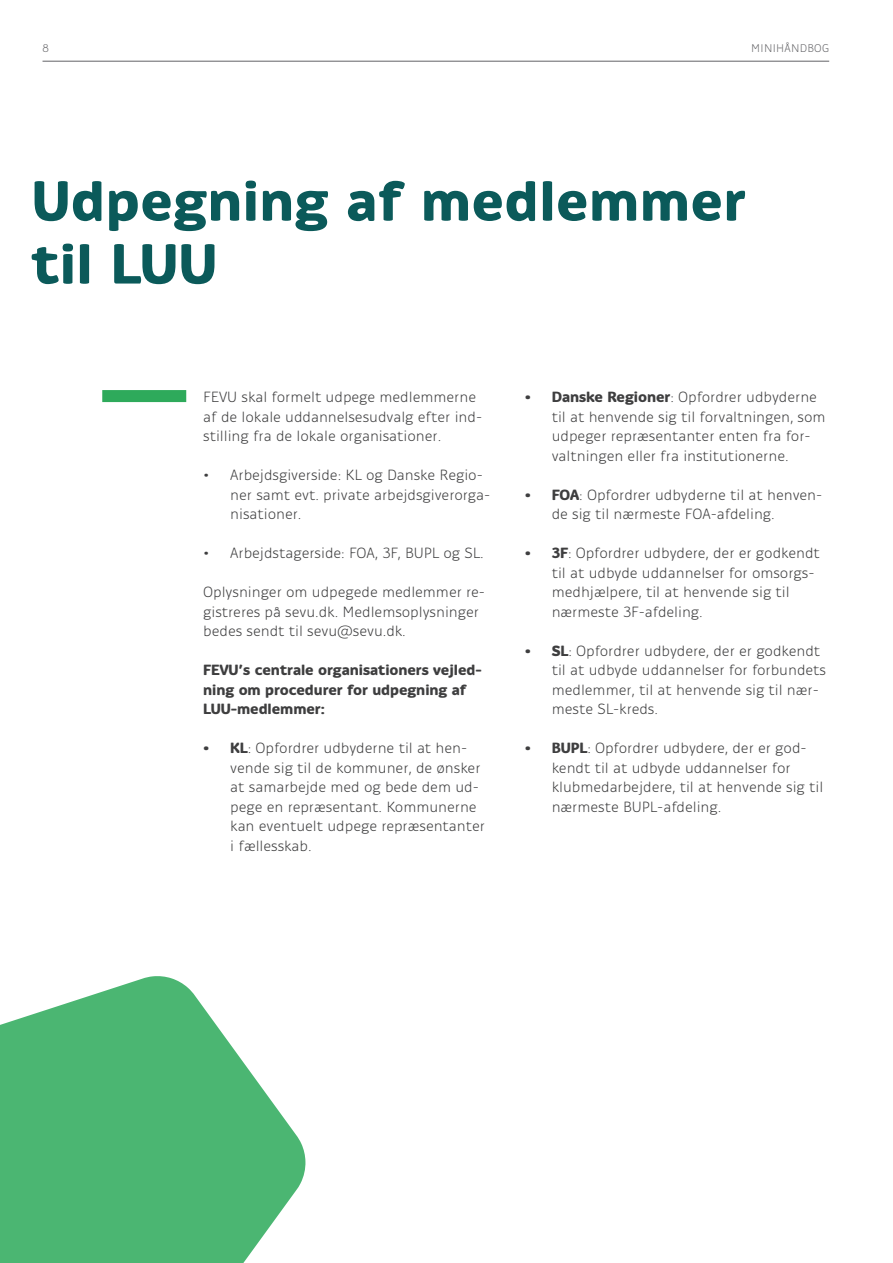
<style>
.page{position:relative;width:893px;height:1263px;background:#fff}
.page>*{position:absolute;margin:0;border:0;box-sizing:border-box;transform-origin:0 0}
.t1{font:700 57px/63px "Ovink";letter-spacing:.01em;color:#0b5a5a}
.t2{font:300 15px/19.5px "Ovink";letter-spacing:-.005em;color:#3e3e3f}
.t3{font:700 15px/19.5px "Ovink";letter-spacing:-.005em;color:#3e3e3f}
.t4{font:300 11.25px "Ovink";letter-spacing:.025em;color:#636366}
.s1{font-weight:700}
</style>
<div class="page">
<hr style="left:43px;top:61px;width:786px;height:1px;background:#636366">
<div style="left:102px;top:390px;width:84px;height:12px;background:#2eaa5b"></div>
<svg style="left:0;top:976px;width:306px;height:287px;fill:#4bb672"></svg>
<p class="t4" style="left:43px;top:42px;width:8px">8</p>
<p class="t4" style="left:751px;top:42px;width:79px">MINIHÅNDBOG</p>
<h1 class="t1" style="left:32px;top:171px;width:716px">Udpegning af medlemmer til LUU</h1>
<p class="t2" style="left:203px;top:388px;width:280px">FEVU skal formelt udpege medlemmerne af de lokale uddannelsesudvalg efter ind&shy;stilling fra de lokale organisationer.</p>
<p class="t2" style="left:230px;top:466px;width:262px;text-indent:-27px">• Arbejdsgiverside: KL og Danske Regio&shy;ner samt evt. private arbejdsgiverorga&shy;nisationer.</p>
<p class="t2" style="left:203px;top:544px;width:282px">• Arbejdstagerside: FOA, 3F, BUPL og SL.</p>
<p class="t2" style="left:203px;top:583px;width:283px">Oplysninger om udpegede medlemmer re&shy;gistreres på sevu.dk. Medlemsoplysninger bedes sendt til sevu@sevu.dk.</p>
<p class="t3" style="left:203px;top:661px;width:280px">FEVU’s centrale organisationers vejled&shy;ning om procedurer for udpegning af<br>LUU-medlemmer:</p>
<p class="t2" style="left:230px;top:739px;width:256px;text-indent:-27px"><span class="s1">• KL</span>: Opfordrer udbyderne til at hen&shy;vende sig til de kommuner, de ønsker at samarbejde med og bede dem ud&shy;pege en repræsentant. Kommunerne kan eventuelt udpege repræsentanter i fællesskab.</p>
<p class="t2" style="left:552px;top:388px;width:275px;text-indent:-27px"><span class="s1">• Danske Regioner</span>: Opfordrer udbyderne til at henvende sig til forvaltningen, som udpeger repræsentanter enten fra for&shy;valtningen eller fra institutionerne.</p>
<p class="t2" style="left:552px;top:485px;width:272px;text-indent:-27px"><span class="s1">• FOA</span>: Opfordrer udbyderne til at henven&shy;de sig til nærmeste FOA-afdeling.</p>
<p class="t2" style="left:552px;top:544px;width:270px;text-indent:-27px"><span class="s1">• 3F</span>: Opfordrer udbydere, der er godkendt til at udbyde uddannelser for omsorgs&shy;medhjælpere, til at henvende sig til nærmeste 3F-afdeling.</p>
<p class="t2" style="left:552px;top:641px;width:276px;text-indent:-27px"><span class="s1">• SL</span>: Opfordrer udbydere, der er godkendt til at udbyde uddannelser for forbundets medlemmer, til at henvende sig til nær&shy;meste SL-kreds.</p>
<p class="t2" style="left:552px;top:739px;width:273px;text-indent:-27px"><span class="s1">• BUPL</span>: Opfordrer udbydere, der er god&shy;kendt til at udbyde uddannelser for klubmedarbejdere, til at henvende sig til nærmeste BUPL-afdeling.</p>
</div>
